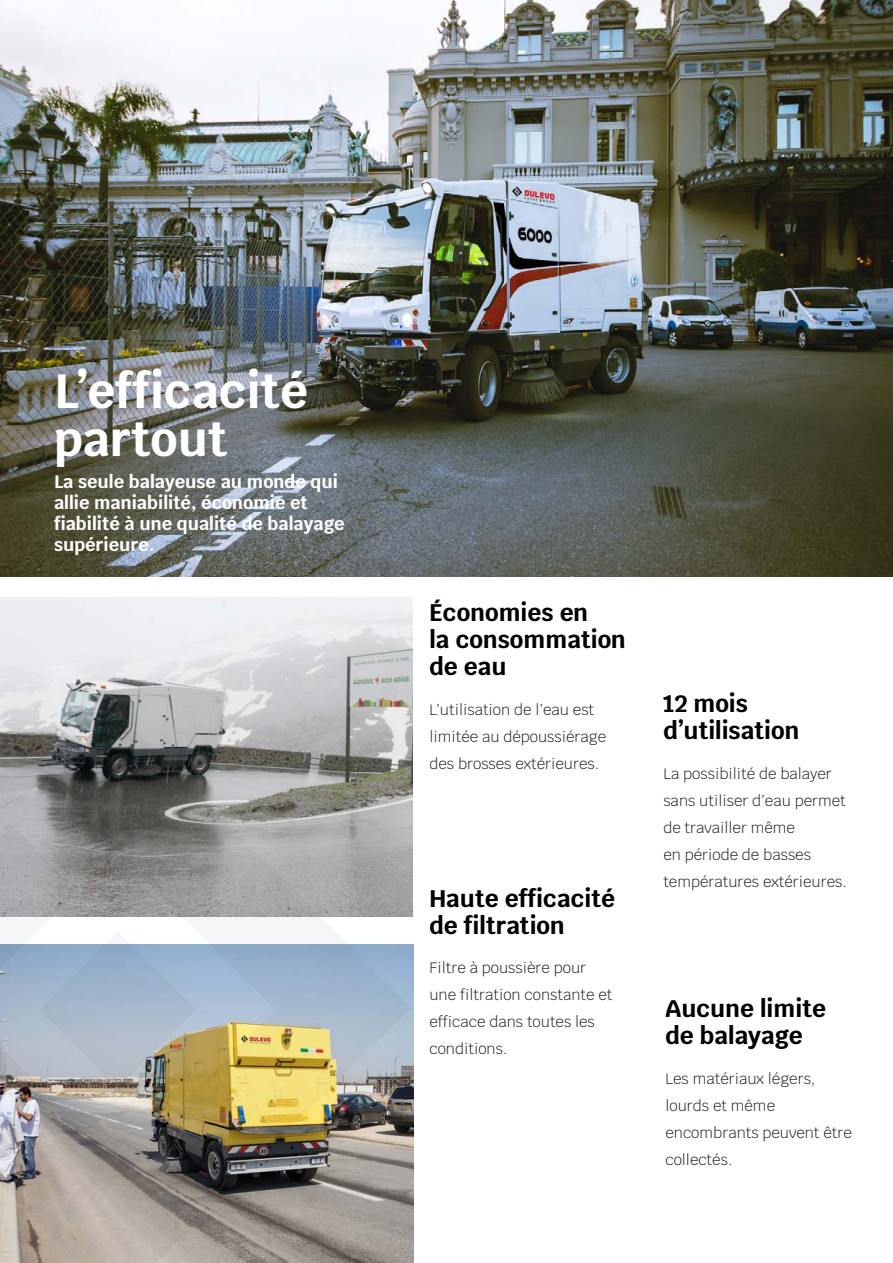
<style>
.page{position:relative;width:893px;height:1263px;background:#fff}
.page>*{position:absolute;margin:0;border:0;box-sizing:border-box;transform-origin:0 0}
.t1{font:700 48px/48px "Krub";color:#fff}
.t2{font:700 24px/27px "Krub";color:#000}
.t3{font:700 18px/21px "Krub";color:#fff}
.Paragrafo{font:300 15px/27px "Krub";color:#231f20}
</style>
<div class="page">
<img style="left:187px;top:944px;width:227px;height:319px">
<img style="left:0;top:597px;width:412px;height:319px">
<img style="left:0;top:0;width:893px;height:577px">
<img style="left:49px;top:714px;width:362px;height:481px">
<svg style="left:187px;top:931px;width:9px;height:157px"></svg>
<svg style="left:0;top:823px;width:187px;height:440px;background:#a4a5a7"></svg>
<p class="t1" style="left:54px;top:367px;width:255px">L’efficacité partout</p>
<p class="t3" style="left:54px;top:471px;width:292px">La seule balayeuse au monde qui allie maniabilité, économie et fiabilité à une qualité de balayage supérieure.</p>
<p class="t2" style="left:429px;top:599px;width:160px">Économies en</p>
<p class="t2" style="left:429px;top:626px;width:198px">la consommation de eau</p>
<p class="Paragrafo" style="left:429px;top:696px;width:178px">L’utilisation de l’eau est limitée au dépoussiérage des brosses extérieures.</p>
<p class="t2" style="left:429px;top:885px;width:187px">Haute efficacité</p>
<p class="t2" style="left:429px;top:912px;width:137px">de filtration</p>
<p class="Paragrafo" style="left:429px;top:954px;width:185px">Filtre à poussière pour une filtration constante et efficace dans toutes les conditions.</p>
<p class="t2" style="left:663px;top:690px;width:86px">12 mois</p>
<p class="t2" style="left:663px;top:717px;width:137px">d’utilisation</p>
<p class="Paragrafo" style="left:663px;top:760px;width:185px">La possibilité de balayer sans utiliser d’eau permet de travailler même<br>en période de basses températures extérieures.</p>
<p class="t2" style="left:665px;top:995px;width:162px">Aucune limite</p>
<p class="t2" style="left:665px;top:1022px;width:139px">de balayage</p>
<p class="Paragrafo" style="left:665px;top:1065px;width:188px">Les matériaux légers, lourds et même encombrants peuvent être collectés.</p>
</div>
